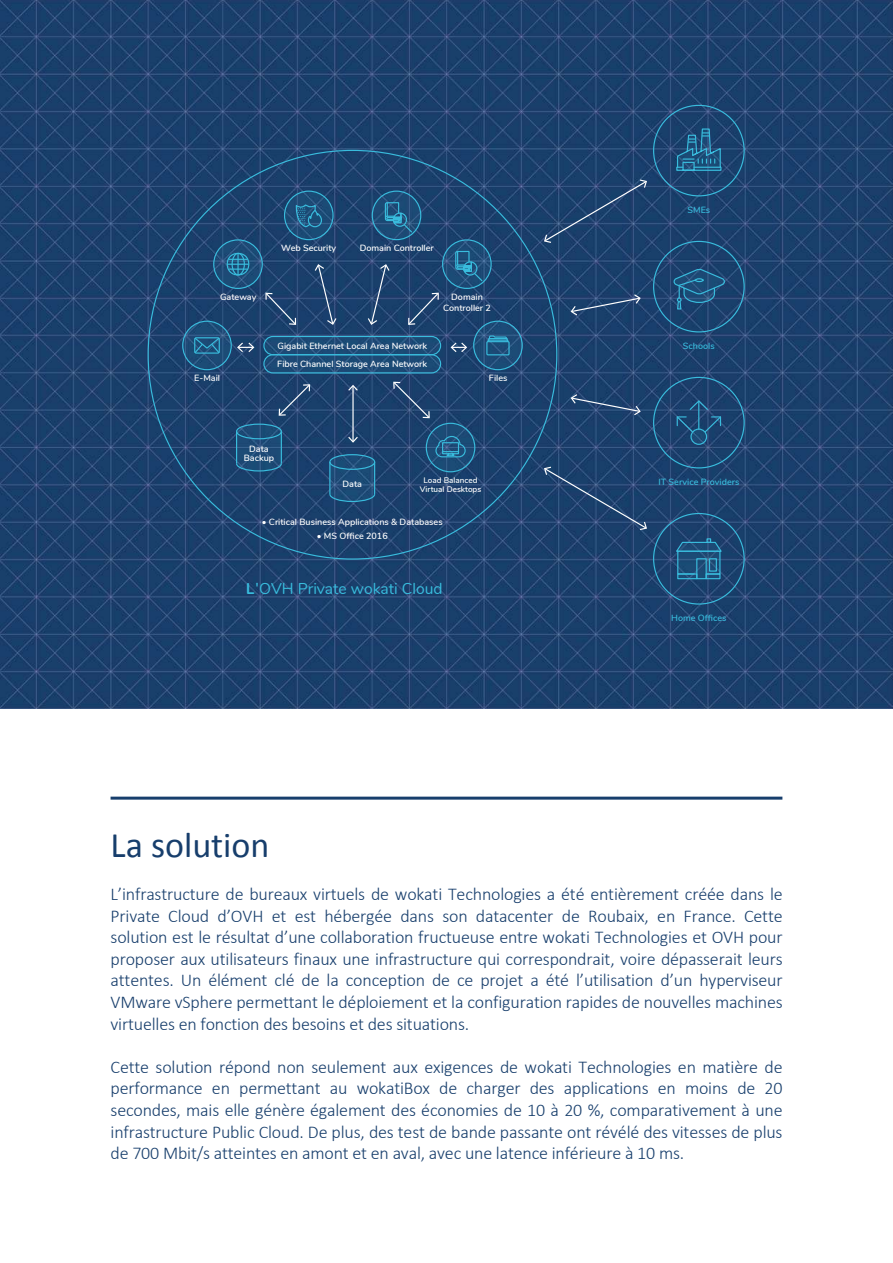
<style>
.page{position:relative;width:893px;height:1263px;background:#fff}
.page>*{position:absolute;margin:0;border:0;box-sizing:border-box;transform-origin:0 0}
.t1{font:36px "Calibri";color:#173e6c}
.t2{font:300 18px/21.6px "Calibri";letter-spacing:-.01em;color:#173e6c;text-align:justify}
.t3{font:15.6px "Nunito";color:#39bcdd}
.t4{font:600 9px/9.4px "Nunito";color:#fff;text-align:center}
.t5{font:600 9px "Nunito";color:#39bcdd}
.t6{font:600 8.1px/9.8px "Nunito";color:#fff;text-align:center}
.s1{font-style:inherit}
</style>
<div class="page">
<hr style="left:111px;top:797px;width:671px;height:3px;background:#173e6c">
<img style="left:0;top:0;width:893px;height:708px">
<svg style="left:285px;top:191px;width:48px;height:49px"></svg>
<div style="left:284px;top:191px;width:50px;height:49px;border:1px solid #39bcdd;border-radius:50%"></div>
<svg style="left:295px;top:204px;width:29px;height:24px"></svg>
<svg style="left:214px;top:240px;width:48px;height:48px"></svg>
<div style="left:213px;top:239px;width:50px;height:50px;border:1px solid #39bcdd;border-radius:50%"></div>
<svg style="left:226px;top:252px;width:24px;height:24px"></svg>
<hr style="left:237px;top:253px;width:2px;height:22px;background:#39bcdd">
<div style="left:232px;top:253px;width:13px;height:22px;border:1px solid #39bcdd;border-radius:50%"></div>
<svg style="left:235px;top:424px;width:47px;height:48px;background:#21547f"></svg>
<hr style="left:236px;top:431px;width:1px;height:33px;background:#39bcdd">
<hr style="left:281px;top:431px;width:1px;height:33px;background:#39bcdd">
<div style="left:329px;top:454px;width:46px;height:16px;border:1px solid #39bcdd;border-radius:50%"></div>
<svg style="left:329px;top:455px;width:47px;height:48px;background:#21557f"></svg>
<hr style="left:329px;top:462px;width:1px;height:32px;background:#39bcdd">
<hr style="left:374px;top:462px;width:1px;height:32px;background:#39bcdd">
<svg style="left:315px;top:264px;width:21px;height:61px"></svg>
<svg style="left:265px;top:292px;width:32px;height:34px"></svg>
<svg style="left:237px;top:343px;width:17px;height:9px"></svg>
<hr style="left:352px;top:386px;width:2px;height:55px;background:#fff">
<svg style="left:348px;top:385px;width:10px;height:6px"></svg>
<svg style="left:348px;top:437px;width:10px;height:6px"></svg>
<svg style="left:392px;top:381px;width:38px;height:38px"></svg>
<svg style="left:278px;top:383px;width:33px;height:33px"></svg>
<svg style="left:368px;top:264px;width:21px;height:61px"></svg>
<svg style="left:407px;top:292px;width:33px;height:34px"></svg>
<svg style="left:451px;top:343px;width:16px;height:9px"></svg>
<svg style="left:474px;top:321px;width:48px;height:49px;background:#20517c"></svg>
<div style="left:473px;top:321px;width:50px;height:49px;border:1px solid #39bcdd;border-radius:50%"></div>
<svg style="left:488px;top:335px;width:20px;height:3px"></svg>
<div style="left:488px;top:338px;width:20px;height:3px;border:1px solid #39bcdd"></div>
<div style="left:487px;top:340px;width:21px;height:2px;border:1px solid #39bcdd"></div>
<div style="left:486px;top:341px;width:24px;height:14px;border:1px solid #39bcdd"></div>
<svg style="left:183px;top:321px;width:48px;height:49px"></svg>
<div style="left:182px;top:321px;width:50px;height:49px;border:1px solid #39bcdd;border-radius:50%"></div>
<svg style="left:193px;top:336px;width:28px;height:18px"></svg>
<div style="left:194px;top:337px;width:26px;height:17px;border:1px solid #39bcdd;border-radius:2px"></div>
<svg style="left:372px;top:191px;width:49px;height:49px"></svg>
<div style="left:372px;top:191px;width:49px;height:49px;border:1px solid #39bcdd;border-radius:50%"></div>
<svg style="left:384px;top:202px;width:29px;height:32px"></svg>
<svg style="left:443px;top:240px;width:48px;height:48px"></svg>
<div style="left:442px;top:239px;width:50px;height:50px;border:1px solid #39bcdd;border-radius:50%"></div>
<svg style="left:455px;top:250px;width:28px;height:32px"></svg>
<svg style="left:264px;top:336px;width:177px;height:19px;background:#1e4d78"></svg>
<div style="left:263px;top:336px;width:178px;height:19px;border:1px solid #39bcdd;border-radius:9px"></div>
<svg style="left:264px;top:355px;width:177px;height:18px;background:#1e4c77"></svg>
<div style="left:263px;top:354px;width:178px;height:19px;border:1px solid #39bcdd;border-radius:9px"></div>
<svg style="left:426px;top:423px;width:49px;height:49px"></svg>
<div style="left:426px;top:423px;width:49px;height:49px;border:1px solid #39bcdd;border-radius:50%"></div>
<svg style="left:435px;top:435px;width:31px;height:23px"></svg>
<svg style="left:676px;top:128px;width:46px;height:43px;background:#236089"></svg>
<svg style="left:674px;top:538px;width:49px;height:42px;background:#225983"></svg>
<div style="left:677px;top:573px;width:20px;height:6px;border:1px solid #39bcdd"></div>
<div style="left:706px;top:573px;width:14px;height:6px;border:1px solid #39bcdd"></div>
<div style="left:709px;top:558px;width:8px;height:14px;border:1px solid #39bcdd"></div>
<svg style="left:673px;top:268px;width:52px;height:67px;background:#20507b"></svg>
<svg style="left:691px;top:429px;width:16px;height:15px"></svg>
<div style="left:690px;top:428px;width:17px;height:17px;border:1px solid #39bcdd;border-radius:50%"></div>
<svg style="left:676px;top:399px;width:46px;height:34px;background:#204e79"></svg>
<svg style="left:570px;top:294px;width:71px;height:21px"></svg>
<svg style="left:543px;top:179px;width:104px;height:64px;background:#234671"></svg>
<svg style="left:570px;top:394px;width:71px;height:21px"></svg>
<svg style="left:543px;top:467px;width:104px;height:63px;background:#234671"></svg>
<p class="t4" style="left:220px;top:291px;width:38px">Gateway</p>
<p class="t4" style="left:281px;top:242px;width:57px">Web Security</p>
<p class="t4" style="left:360px;top:243px;width:76px">Domain Controller</p>
<p class="t4" style="left:277px;top:336px;width:151px;line-height:18.1px;text-align:left">Gigabit Ethernet Local Area Network<br>Fibre Channel Storage Area Network</p>
<p class="t4" style="left:443px;top:291px;width:49px;line-height:10.8px">Domain<br>Controller 2</p>
<p class="t4" style="left:194px;top:373px;width:27px">E-Mail</p>
<p class="t4" style="left:489px;top:373px;width:20px">Files</p>
<p class="t4" style="left:244px;top:444px;width:32px">Data<br>Backup</p>
<p class="t4" style="left:342px;top:479px;width:21px">Data</p>
<p class="t6" style="left:420px;top:474px;width:63px">Load Balanced<br>Virtual Desktops</p>
<p class="t4" style="left:262px;top:516px;width:182px">• Critical Business Applications &amp; Databases</p>
<p class="t4" style="left:317px;top:531px;width:72px">• MS Office 2016</p>
<p class="t3" style="left:246px;top:577px;width:198px"><span class="s1">L'</span>OVH Private wokati Cloud</p>
<p class="t5" style="left:687px;top:203px;width:24px">SMEs</p>
<p class="t5" style="left:683px;top:339px;width:33px">Schools</p>
<p class="t5" style="left:658px;top:475px;width:82px">IT Service Providers</p>
<p class="t5" style="left:671px;top:611px;width:57px">Home Offices</p>
<h1 class="t1" style="left:111px;top:822px;width:160px">La solution</h1>
<p class="t2" style="left:111px;top:883px;width:674px">L’infrastructure de bureaux virtuels de wokati Technologies a été entièrement créée dans le Private Cloud d’OVH et est hébergée dans son datacenter de Roubaix, en France. Cette solution est le résultat d’une collaboration fructueuse entre wokati Technologies et OVH pour proposer aux utilisateurs finaux une infrastructure qui correspondrait, voire dépasserait leurs attentes. Un élément clé de la conception de ce projet a été l’utilisation d’un hyperviseur VMware vSphere permettant le déploiement et la configuration rapides de nouvelles machines virtuelles en fonction des besoins et des situations.</p>
<p class="t2" style="left:111px;top:1056px;width:674px">Cette solution répond non seulement aux exigences de wokati Technologies en matière de performance en permettant au wokatiBox de charger des applications en moins de 20 secondes, mais elle génère également des économies de 10 à 20 %, comparativement à une infrastructure Public Cloud. De plus, des test de bande passante ont révélé des vitesses de plus de 700 Mbit/s atteintes en amont et en aval, avec une latence inférieure à 10 ms.</p>
</div>
